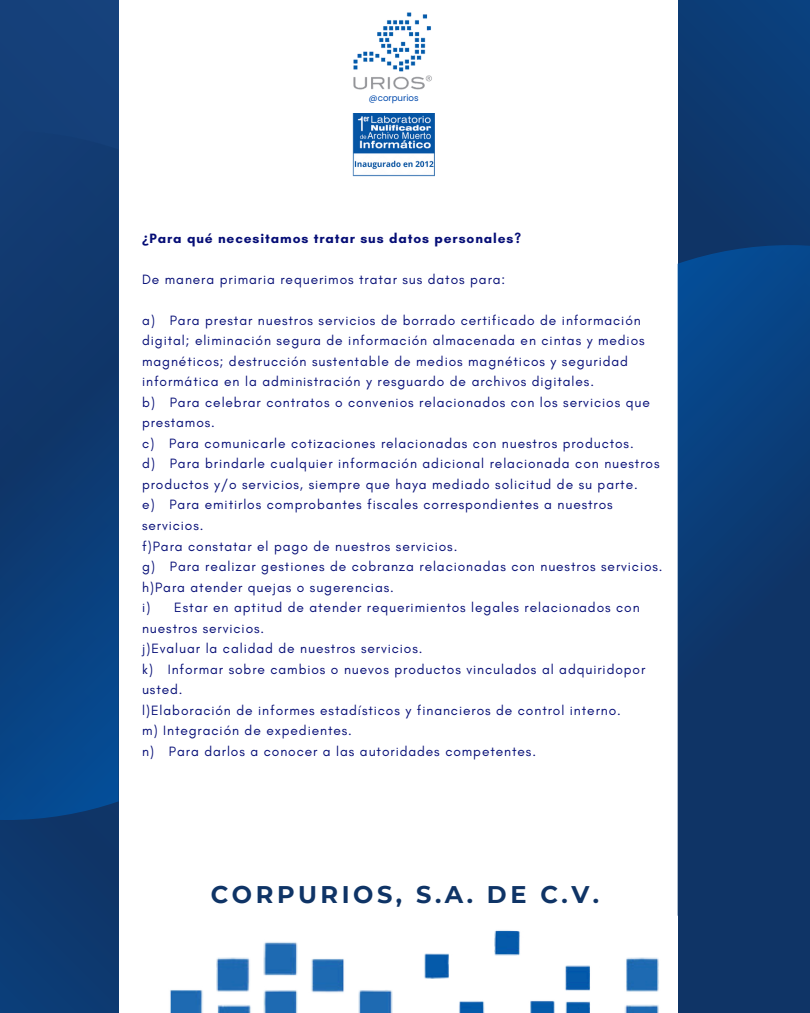
<style>
.page{position:relative;width:810px;height:1013px;background:#fff}
.page>*{position:absolute;margin:0;border:0;box-sizing:border-box;transform-origin:0 0}
.t1{font:700 24px "Montserrat";letter-spacing:.145em;color:#0f3466}
.t2{font:13.7px/20.5px "Glacial Indifference";letter-spacing:.065em;color:#050d76}
.t3{font:700 13.7px "Glacial Indifference";letter-spacing:.065em;color:#050d76}
.t4{font:8.7px "Poppins";color:#004aad}
.s1{font-family:"Noto Sans"}
</style>
<div class="page">
<div style="left:678px;top:0;width:132px;height:1012px;background:linear-gradient(to right,#0e366a,#0d3a72)"></div>
<svg style="left:678px;top:245px;width:132px;height:689px;background:#0b3a73"></svg>
<div style="left:0;top:0;width:118px;height:1012px;background:linear-gradient(to right,#113c74,#123b71)"></div>
<svg style="left:0;top:131px;width:119px;height:689px;background:#0d3d77"></svg>
<img style="left:5px;top:939px;width:679px;height:73px">
<img style="left:376px;top:930px;width:224px;height:82px">
<img style="left:352px;top:113px;width:83px;height:64px">
<img style="left:353px;top:12px;width:79px;height:78px">
<p class="t4" style="left:369px;top:92px;width:51px">@corpurios</p>
<p class="t3" style="left:142px;top:230px;width:381px"><span class="s1">¿</span>Para qué necesitamos tratar sus datos personales?</p>
<p class="t2" style="left:142px;top:269px;width:365px">De manera primaria requerimos tratar sus datos para:</p>
<p class="t2" style="left:142px;top:310px;width:504px">a) Para prestar nuestros servicios de borrado certificado de información digital; eliminación segura de información almacenada en cintas y medios magnéticos; destrucción sustentable de medios magnéticos y seguridad informática en la administración y resguardo de archivos digitales.</p>
<p class="t2" style="left:142px;top:392px;width:509px">b) Para celebrar contratos o convenios relacionados con los servicios que prestamos.</p>
<h2 class="t2" style="left:142px;top:433px;width:493px">c) Para comunicarle cotizaciones relacionadas con nuestros productos.</h2>
<p class="t2" style="left:142px;top:453px;width:519px">d) Para brindarle cualquier información adicional relacionada con nuestros productos y/o servicios, siempre que haya mediado solicitud de su parte.</p>
<p class="t2" style="left:142px;top:494px;width:472px">e) Para emitirlos comprobantes fiscales correspondientes a nuestros servicios.</p>
<p class="t2" style="left:142px;top:535px;width:317px">f)Para constatar el pago de nuestros servicios.</p>
<p class="t2" style="left:142px;top:556px;width:522px">g) Para realizar gestiones de cobranza relacionadas con nuestros servicios.</p>
<p class="t2" style="left:142px;top:576px;width:253px">h)Para atender quejas o sugerencias.</p>
<p class="t2" style="left:142px;top:597px;width:499px">i) Estar en aptitud de atender requerimientos legales relacionados con nuestros servicios.</p>
<p class="t2" style="left:142px;top:638px;width:282px">j)Evaluar la calidad de nuestros servicios.</p>
<p class="t2" style="left:142px;top:658px;width:505px">k) Informar sobre cambios o nuevos productos vinculados al adquiridopor usted.</p>
<p class="t2" style="left:142px;top:699px;width:480px">l)Elaboración de informes estadísticos y financieros de control interno.</p>
<p class="t2" style="left:142px;top:720px;width:211px">m) Integración de expedientes.</p>
<p class="t2" style="left:142px;top:740px;width:395px">n) Para darlos a conocer a las autoridades competentes.</p>
<p class="t1" style="left:211px;top:880px;width:390px">CORPURIOS, S.A. DE C.V.</p>
</div>
